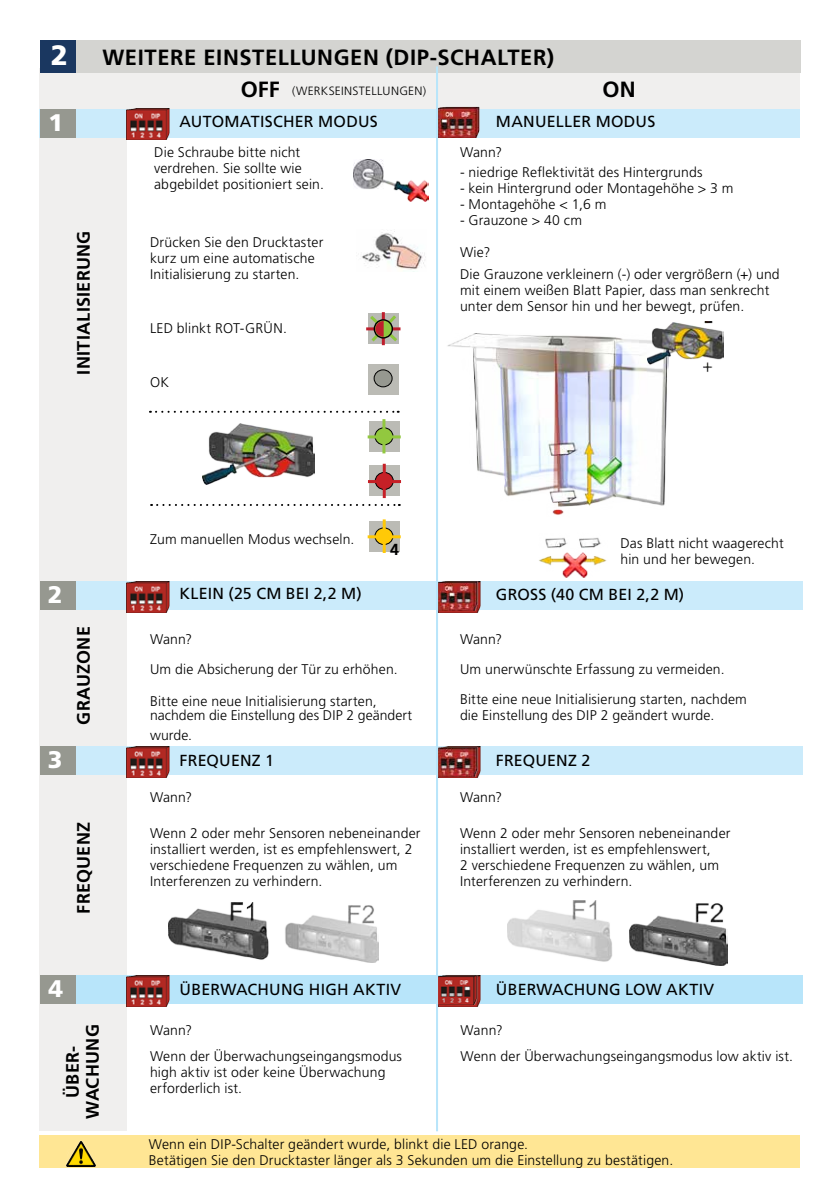
<style>
.page{position:relative;width:840px;height:1191px;background:#fff}
.page>*{position:absolute;margin:0;border:0;box-sizing:border-box;transform-origin:0 0}
.t1{font:900 28px "Frutiger LT Std";color:#fff}
.t2{font:900 24px "Frutiger LT Std";color:#fff}
.t3{font:700 22px "Frutiger LT Std";letter-spacing:.025em;color:#000}
.t4{font:700 18px/20px "Frutiger LT Std";letter-spacing:.015em;color:#000;text-align:center}
.t5{font:16px "Frutiger LT Std";letter-spacing:.015em;color:#000}
.t6{font:700 16px "Frutiger LT Std";color:#000}
.t7{font:300 14px/16px "Frutiger LT Std";letter-spacing:.01em;color:#000}
.t8{font:300 12px "Frutiger LT Std";letter-spacing:.025em;color:#000}
</style>
<div class="page">
<div style="left:40px;top:1135px;width:759px;height:32px;background:#ffe694"></div>
<div style="left:40px;top:68px;width:759px;height:53px;background:#f0efee"></div>
<div style="left:40px;top:131px;width:87px;height:1000px;background:#f0efee"></div>
<div style="left:76px;top:40px;width:723px;height:32px;background:#d4d4d1"></div>
<div style="left:40px;top:109px;width:759px;height:28px;background:#cbebfb"></div>
<div style="left:42px;top:581px;width:760px;height:29px;background:#cbebfb"></div>
<div style="left:42px;top:746px;width:760px;height:29px;background:#cbebfb"></div>
<div style="left:42px;top:974px;width:760px;height:29px;background:#b8e5fa"></div>
<div style="left:40px;top:40px;width:36px;height:32px;background:#1a3760"></div>
<img style="left:127px;top:108px;width:44px;height:32px">
<img style="left:127px;top:581px;width:43px;height:31px">
<img style="left:127px;top:746px;width:43px;height:31px">
<img style="left:127px;top:975px;width:44px;height:31px">
<img style="left:438px;top:610px;width:41px;height:2px">
<img style="left:438px;top:776px;width:41px;height:1px">
<img style="left:438px;top:1004px;width:41px;height:2px">
<img style="left:447px;top:333px;width:220px;height:245px">
<img style="left:361px;top:231px;width:65px;height:39px">
<img style="left:203px;top:423px;width:111px;height:62px">
<img style="left:646px;top:322px;width:77px;height:51px">
<div style="left:40px;top:109px;width:36px;height:28px;background:#969890"></div>
<div style="left:40px;top:581px;width:35px;height:29px;background:#969890"></div>
<div style="left:40px;top:745px;width:35px;height:29px;background:#969890"></div>
<div style="left:40px;top:974px;width:36px;height:29px;background:#969890"></div>
<div style="left:369px;top:521px;width:30px;height:30px;background:#bbbbb5"></div>
<svg style="left:375px;top:528px;width:18px;height:16px"></svg>
<div style="left:374px;top:527px;width:19px;height:18px;border:1px solid #000;border-radius:50%"></div>
<hr style="left:367px;top:535px;width:33px;height:3px;background:#ffc907">
<hr style="left:382px;top:519px;width:3px;height:34px;background:#ffc907">
<div style="left:369px;top:465px;width:31px;height:31px;background:#bbbbb5"></div>
<div style="left:375px;top:472px;width:18px;height:17px;background:#c62027;border-radius:50%"></div>
<div style="left:374px;top:472px;width:19px;height:18px;border:1px solid #000;border-radius:50%"></div>
<hr style="left:382px;top:464px;width:3px;height:34px;background:#c62027">
<hr style="left:368px;top:480px;width:33px;height:3px;background:#c62027">
<div style="left:369px;top:421px;width:30px;height:30px;background:#bbbbb5"></div>
<div style="left:375px;top:428px;width:18px;height:17px;background:#92c83f;border-radius:50%"></div>
<div style="left:374px;top:427px;width:19px;height:18px;border:1px solid #000;border-radius:50%"></div>
<hr style="left:382px;top:419px;width:3px;height:34px;background:#92c83f">
<hr style="left:367px;top:435px;width:33px;height:3px;background:#92c83f">
<svg style="left:366px;top:312px;width:34px;height:33px"></svg>
<svg style="left:150px;top:411px;width:248px;height:2px"></svg>
<svg style="left:151px;top:504px;width:248px;height:2px"></svg>
<img style="left:353px;top:159px;width:75px;height:42px">
<img style="left:168px;top:902px;width:210px;height:60px">
<img style="left:507px;top:900px;width:220px;height:65px">
<div style="left:368px;top:364px;width:30px;height:30px;background:#bbbbb5"></div>
<div style="left:374px;top:370px;width:18px;height:17px;background:#969890;border-radius:50%"></div>
<div style="left:373px;top:369px;width:19px;height:18px;border:1px solid #000;border-radius:50%"></div>
<img style="left:438px;top:576px;width:44px;height:34px">
<img style="left:438px;top:106px;width:42px;height:31px">
<img style="left:438px;top:746px;width:43px;height:30px">
<img style="left:438px;top:974px;width:44px;height:30px">
<img style="left:67px;top:1141px;width:28px;height:25px">
<hr style="left:436px;top:66px;width:2px;height:1065px;background:#b8e5fa">
<h1 class="t1" style="left:51px;top:39px;width:19px">2</h1>
<h2 class="t2" style="left:48px;top:108px;width:16px">1</h2>
<p class="t4" style="left:74px;top:375px;width:146px;rotate:-90deg">INITIALISIERUNG</p>
<h3 class="t3" style="left:102px;top:45px;width:453px">WEITERE EINSTELLUNGEN (DIP-SCHALTER)</h3>
<h3 class="t3" style="left:240px;top:76px;width:41px">OFF</h3>
<h3 class="t3" style="left:602px;top:76px;width:35px">ON</h3>
<p class="t8" style="left:292px;top:84px;width:135px">(WERKSEINSTELLUNGEN)</p>
<p class="t5" style="left:179px;top:112px;width:200px">AUTOMATISCHER MODUS</p>
<p class="t5" style="left:495px;top:112px;width:161px">MANUELLER MODUS</p>
<p class="t7" style="left:154px;top:144px;width:171px">Die Schraube bitte nicht verdrehen. Sie sollte wie abgebildet positioniert sein.</p>
<p class="t7" style="left:460px;top:144px;width:44px">Wann?</p>
<p class="t7" style="left:460px;top:164px;width:244px">- niedrige Reflektivität des Hintergrunds</p>
<p class="t7" style="left:460px;top:180px;width:275px">- kein Hintergrund oder Montagehöhe &gt; 3 m</p>
<p class="t7" style="left:460px;top:196px;width:148px">- Montagehöhe &lt; 1,6 m</p>
<p class="t7" style="left:460px;top:212px;width:123px">- Grauzone &gt; 40 cm</p>
<p class="t7" style="left:460px;top:241px;width:321px;line-height:22px">Wie?<br>Die Grauzone verkleinern (-) oder vergrößern (+) und</p>
<p class="t7" style="left:460px;top:282px;width:310px">mit einem weißen Blatt Papier, dass man senkrecht unter dem Sensor hin und her bewegt, prüfen.</p>
<p class="t7" style="left:150px;top:234px;width:175px">Drücken Sie den Drucktaster kurz um eine automatische<br>Initialisierung zu starten.</p>
<p class="t7" style="left:150px;top:320px;width:138px">LED blinkt ROT-GRÜN.</p>
<p class="t7" style="left:150px;top:375px;width:20px">OK</p>
<p class="t7" style="left:150px;top:531px;width:206px">Zum manuellen Modus wechseln.</p>
<p class="t7" style="left:620px;top:535px;width:165px">Das Blatt nicht waagerecht hin und her bewegen.</p>
<p class="t6" style="left:390px;top:540px;width:10px">4</p>
<h2 class="t2" style="left:48px;top:580px;width:16px">2</h2>
<p class="t5" style="left:179px;top:584px;width:183px">KLEIN (25 CM BEI 2,2 M)</p>
<p class="t5" style="left:495px;top:584px;width:190px">GROSS (40 CM BEI 2,2 M)</p>
<p class="t4" style="left:74px;top:724px;width:100px;rotate:-90deg">GRAUZONE</p>
<p class="t7" style="left:150px;top:624px;width:249px;line-height:30px">Wann?<br>Um die Absicherung der Tür zu erhöhen.</p>
<p class="t7" style="left:150px;top:694px;width:263px;line-height:14px">Bitte eine neue Initialisierung starten, nachdem die Einstellung des DIP 2 geändert</p>
<p class="t7" style="left:150px;top:727px;width:43px">wurde.</p>
<p class="t7" style="left:460px;top:624px;width:288px;line-height:30px">Wann?<br>Um unerwünschte Erfassung zu vermeiden.<br>Bitte eine neue Initialisierung starten, nachdem</p>
<p class="t7" style="left:460px;top:707px;width:256px">die Einstellung des DIP 2 geändert wurde.</p>
<h2 class="t2" style="left:48px;top:745px;width:16px">3</h2>
<p class="t5" style="left:179px;top:751px;width:96px">FREQUENZ 1</p>
<p class="t5" style="left:495px;top:751px;width:96px">FREQUENZ 2</p>
<p class="t4" style="left:74px;top:913px;width:93px;rotate:-90deg">FREQUENZ</p>
<p class="t7" style="left:150px;top:789px;width:44px">Wann?</p>
<p class="t7" style="left:150px;top:825px;width:272px">Wenn 2 oder mehr Sensoren nebeneinander installiert werden, ist es empfehlenswert, 2 verschiedene Frequenzen zu wählen, um Interferenzen zu verhindern.</p>
<p class="t7" style="left:460px;top:789px;width:44px">Wann?</p>
<p class="t7" style="left:460px;top:825px;width:272px">Wenn 2 oder mehr Sensoren nebeneinander installiert werden, ist es empfehlenswert,<br>2 verschiedene Frequenzen zu wählen, um Interferenzen zu verhindern.</p>
<h2 class="t2" style="left:48px;top:973px;width:16px">4</h2>
<p class="t5" style="left:179px;top:980px;width:223px">ÜBERWACHUNG HIGH AKTIV</p>
<p class="t5" style="left:495px;top:980px;width:219px">ÜBERWACHUNG LOW AKTIV</p>
<p class="t4" style="left:63px;top:1119px;width:96px;rotate:-90deg">ÜBER-<br>WACHUNG</p>
<p class="t7" style="left:150px;top:1017px;width:253px;line-height:26px">Wann?<br>Wenn der Überwachungseingangsmodus</p>
<p class="t7" style="left:150px;top:1064px;width:237px">high aktiv ist oder keine Überwachung erforderlich ist.</p>
<p class="t7" style="left:460px;top:1017px;width:334px;line-height:26px">Wann?<br>Wenn der Überwachungseingangsmodus low aktiv ist.</p>
<p class="t7" style="left:149px;top:1136px;width:525px">Wenn ein DIP-Schalter geändert wurde, blinkt die LED orange.<br>Betätigen Sie den Drucktaster länger als 3 Sekunden um die Einstellung zu bestätigen.</p>
</div>
